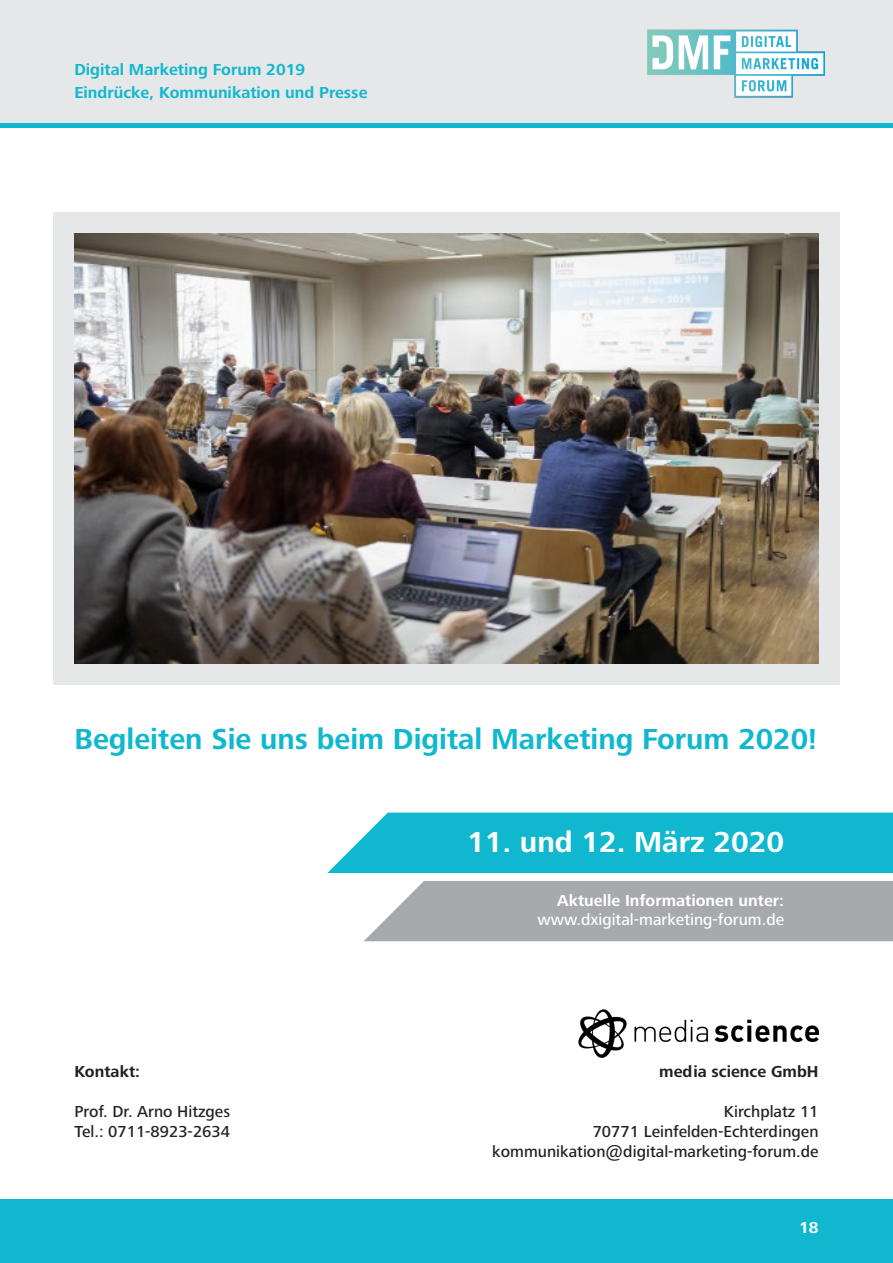
<style>
.page{position:relative;width:893px;height:1263px;background:#fff}
.page>*{position:absolute;margin:0;border:0;box-sizing:border-box;transform-origin:0 0}
.t1{font:700 30px "Hd M Frutiger Next Pro";color:#0fb8cf}
.t2{font:700 30px "Hd M Frutiger Next Pro";color:#fff}
.t3{font:500 16.5px/19.8px "Hd M Frutiger Next Pro";color:#231f20;text-align:right}
.t4{font:700 16.5px/22.5px "Hd M Frutiger Next Pro";color:#0fb8cf}
.t5{font:500 16.5px "Hd M Frutiger Next Pro";color:#fff}
.t6{font:700 16.5px "Hd M Frutiger Next Pro";color:#fff}
.t7{font:700 16.5px "Hd M Frutiger Next Pro";color:#231f20}
</style>
<div class="page">
<div style="left:0;top:0;width:893px;height:123px;background:#e6e7e9"></div>
<div style="left:0;top:123px;width:893px;height:5px;background:#0fb8cf"></div>
<div style="left:0;top:1199px;width:893px;height:64px;background:#0fb8cf"></div>
<img style="left:647px;top:29px;width:178px;height:69px">
<div style="left:53px;top:213px;width:787px;height:472px;background:#e6e7e9"></div>
<img style="left:579px;top:1009px;width:240px;height:48px">
<svg style="left:327px;top:812px;width:566px;height:61px;background:#1ebcd2"></svg>
<div style="left:364px;top:881px;width:529px;height:60px;background:#a8a9ad"></div>
<img style="left:74px;top:234px;width:745px;height:429px">
<p class="t4" style="left:74px;top:59px;width:295px">Digital Marketing Forum 2019<br>Eindrücke, Kommunikation und Presse</p>
<h1 class="t1" style="left:74px;top:722px;width:744px">Begleiten Sie uns beim Digital Marketing Forum 2020!</h1>
<h1 class="t2" style="left:467px;top:825px;width:318px">11. und 12. März 2020</h1>
<p class="t7" style="left:74px;top:1062px;width:67px">Kontakt:</p>
<p class="t3" style="left:74px;top:1102px;width:157px;text-align:left">Prof. Dr. Arno Hitzges<br>Tel.: 0711-8923-2634</p>
<p class="t6" style="left:557px;top:891px;width:228px">Aktuelle Informationen unter:</p>
<p class="t5" style="left:538px;top:910px;width:248px">www.dxigital-marketing-forum.de</p>
<p class="t7" style="left:659px;top:1062px;width:161px">media science GmbH</p>
<p class="t3" style="left:492px;top:1102px;width:328px">Kirchplatz 11<br>70771 Leinfelden-Echterdingen kommunikation@digital-marketing-forum.de</p>
<p class="t6" style="left:799px;top:1218px;width:21px">18</p>
</div>
